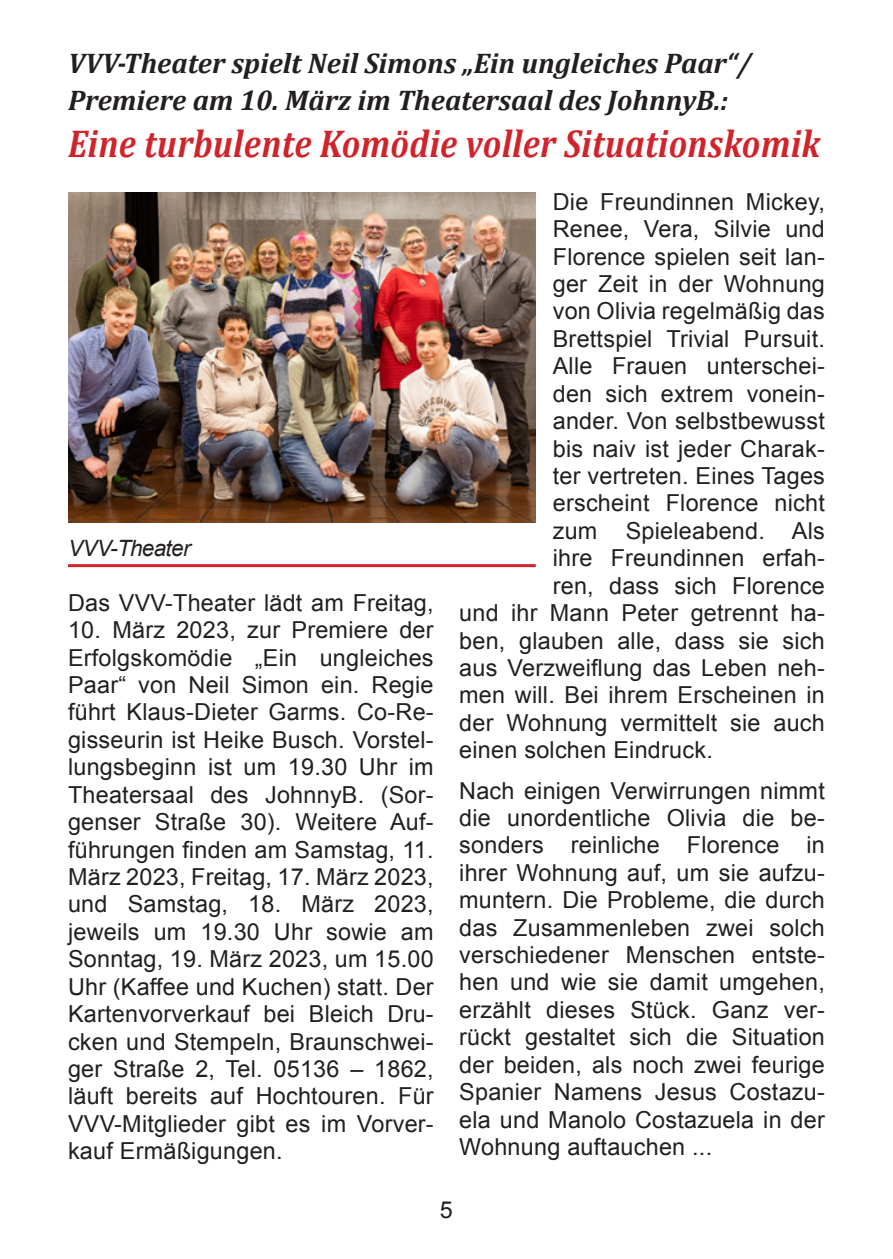
<style>
.page{position:relative;width:893px;height:1259px;background:#fff}
.page>*{position:absolute;margin:0;border:0;box-sizing:border-box;transform-origin:0 0}
.t1{font:italic 700 39px "Cambria";letter-spacing:.01em;color:#d1232a;scale:.88 1}
.t2{font:italic 700 28.5px/37.2px "Cambria";color:#231f20}
.t3{font:23.4px/27.3px "Arial";letter-spacing:.01em;color:#231f20;text-align:justify}
.t4{font:italic 22.5px "Arial";letter-spacing:-.03em;color:#231f20}
</style>
<div class="page">
<hr style="left:68px;top:564px;width:468px;height:3px;background:#d1232a">
<img style="left:68px;top:193px;width:468px;height:330px">
<p class="t2" style="left:68px;top:44px;width:685px">VVV-Theater spielt Neil Simons „Ein ungleiches Paar“/<br>Premiere am 10. März im Theatersaal des JohnnyB.:</p>
<h1 class="t1" style="left:68px;top:116px;width:856px">Eine turbulente Komödie voller Situationskomik</h1>
<p class="t4" style="left:68px;top:533px;width:124px">VVV-Theater</p>
<p class="t3" style="left:68px;top:589px;width:367px">Das VVV-Theater lädt am Freitag,</p>
<p class="t3" style="left:68px;top:616px;width:367px">10. März 2023, zur Premiere der Erfolgskomödie „Ein ungleiches Paar“ von Neil Simon ein. Regie führt Klaus-Dieter Garms. Co-Re&shy;gisseurin ist Heike Busch. Vorstel&shy;lungsbeginn ist um 19.30 Uhr im Theatersaal des JohnnyB. (Sor&shy;genser Straße 30). Weitere Auf&shy;führungen finden am Samstag, 11.<br>März 2023, Freitag, 17. März 2023, und Samstag, 18. März 2023, jeweils um 19.30 Uhr sowie am Sonntag, 19. März 2023, um 15.00<br>Uhr (Kaffee und Kuchen) statt. Der Kartenvorverkauf bei Bleich Dru&shy;cken und Stempeln, Braunschwei&shy;ger Straße 2, Tel. 05136 – 1862, läuft bereits auf Hochtouren. Für VVV-Mitglieder gibt es im Vorver&shy;kauf Ermäßigungen.</p>
<p class="t3" style="left:553px;top:188px;width:274px">Die Freundinnen Mickey,</p>
<p class="t3" style="left:553px;top:215px;width:274px">Renee, Vera, Silvie und</p>
<p class="t3" style="left:553px;top:243px;width:274px">Florence spielen seit lan-</p>
<p class="t3" style="left:553px;top:270px;width:274px">ger Zeit in der Wohnung</p>
<p class="t3" style="left:553px;top:298px;width:274px">von Olivia regelmäßig das</p>
<p class="t3" style="left:553px;top:325px;width:274px">Brettspiel Trivial Pursuit.</p>
<p class="t3" style="left:553px;top:353px;width:274px">Alle Frauen unterschei-</p>
<p class="t3" style="left:553px;top:380px;width:274px">den sich extrem vonein-</p>
<p class="t3" style="left:553px;top:407px;width:274px">ander. Von selbstbewusst</p>
<p class="t3" style="left:553px;top:435px;width:274px">bis naiv ist jeder Charak-</p>
<p class="t3" style="left:553px;top:462px;width:274px">ter vertreten. Eines Tages</p>
<p class="t3" style="left:553px;top:490px;width:274px">erscheint Florence nicht</p>
<p class="t3" style="left:553px;top:517px;width:274px">zum Spieleabend. Als</p>
<p class="t3" style="left:553px;top:545px;width:274px">ihre Freundinnen erfah-</p>
<p class="t3" style="left:553px;top:572px;width:274px">ren, dass sich Florence</p>
<p class="t3" style="left:459px;top:599px;width:367px">und ihr Mann Peter getrennt ha-</p>
<p class="t3" style="left:459px;top:627px;width:367px">ben, glauben alle, dass sie sich</p>
<p class="t3" style="left:459px;top:654px;width:367px">aus Verzweiflung das Leben neh-</p>
<p class="t3" style="left:459px;top:682px;width:367px">men will. Bei ihrem Erscheinen in</p>
<p class="t3" style="left:459px;top:709px;width:367px">der Wohnung vermittelt sie auch</p>
<p class="t3" style="left:459px;top:736px;width:255px">einen solchen Eindruck.</p>
<p class="t3" style="left:459px;top:777px;width:367px">Nach einigen Verwirrungen nimmt die unordentliche Olivia die be&shy;sonders reinliche Florence in ihrer Wohnung auf, um sie aufzu&shy;muntern. Die Probleme, die durch das Zusammenleben zwei solch verschiedener Menschen entste&shy;hen und wie sie damit umgehen, erzählt dieses Stück. Ganz ver&shy;rückt gestaltet sich die Situation der beiden, als noch zwei feurige Spanier Namens Jesus Costazu&shy;ela und Manolo Costazuela in der Wohnung auftauchen ...</p>
<p class="t3" style="left:440px;top:1196px;width:15px">5</p>
</div>
